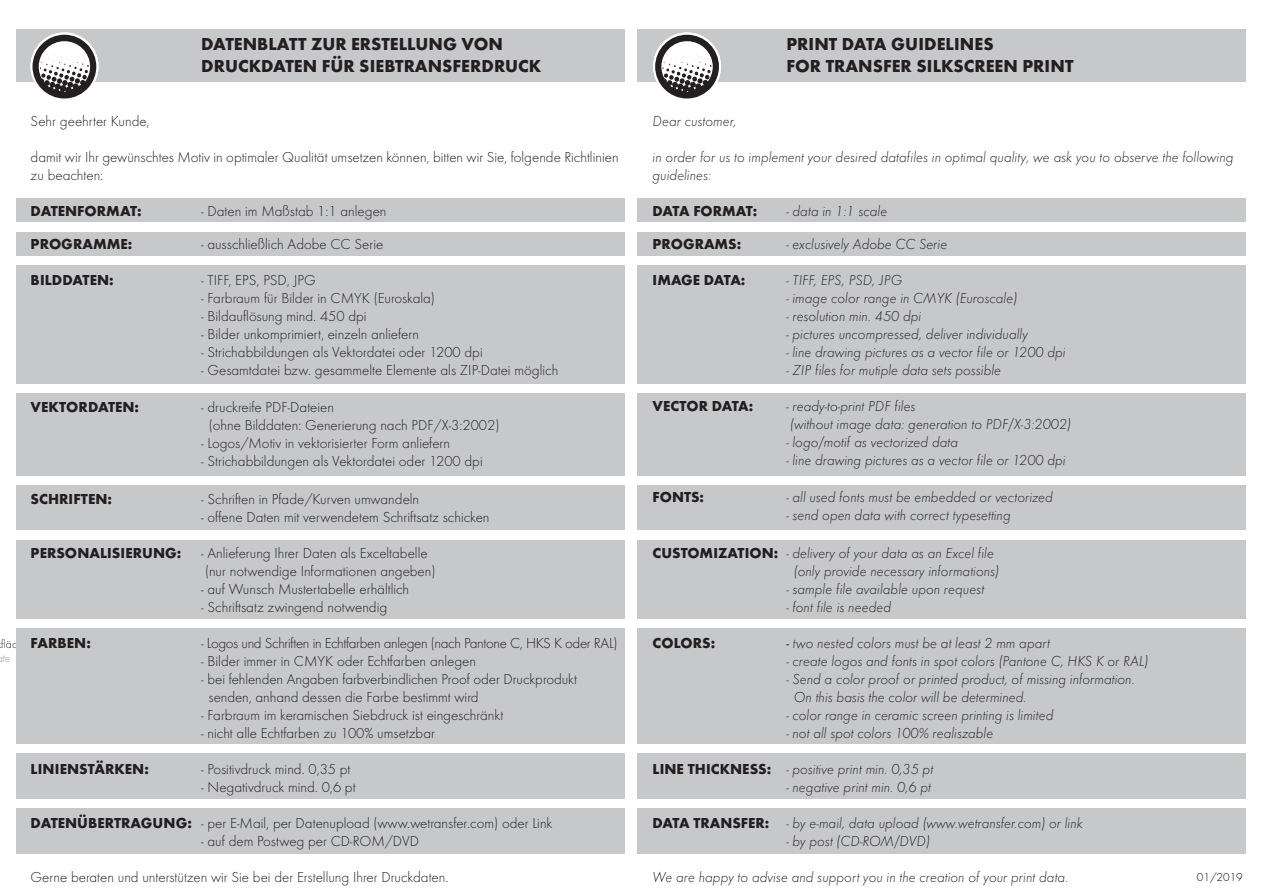
<style>
.page{position:relative;width:1263px;height:893px;background:#fff}
.page>*{position:absolute;margin:0;border:0;box-sizing:border-box;transform-origin:0 0}
.t1{font:700 18px/21.6px "Function";color:#231f20}
.t2{font:300 15px/18px "Function";color:#231f20}
.t3{font:italic 300 15px/18px "Function";color:#231f20}
.t4{font:700 15px "Function";color:#231f20}
.t5{font:300 15px "Function";letter-spacing:-.02em;color:#231f20}
.t6{font:700 15px "Function";letter-spacing:-.025em;color:#231f20}
.t7{font:italic 300 12px/14.4px "Function";color:#231f20}
.t8{font:300 12px "Function";color:#000}
.s1{font-weight:700}
.s2{font-weight:700;font-style:normal}
.s3{font-weight:400;font-style:normal}
.s4{font-style:normal}
.s5{color:#939598}
</style>
<div class="page">
<div style="left:17px;top:29px;width:608px;height:53px;background:#c7c8ca"></div>
<div style="left:638px;top:29px;width:608px;height:53px;background:#c7c8ca"></div>
<div style="left:17px;top:199px;width:608px;height:23px;background:#c7c8ca"></div>
<div style="left:17px;top:232px;width:608px;height:23px;background:#c7c8ca"></div>
<div style="left:17px;top:394px;width:608px;height:82px;background:#c7c8ca"></div>
<div style="left:17px;top:486px;width:608px;height:44px;background:#c7c8ca"></div>
<div style="left:17px;top:629px;width:608px;height:115px;background:#c7c8ca"></div>
<div style="left:17px;top:265px;width:608px;height:119px;background:#c7c8ca"></div>
<div style="left:17px;top:540px;width:608px;height:79px;background:#c7c8ca"></div>
<div style="left:17px;top:753px;width:608px;height:46px;background:#c7c8ca"></div>
<div style="left:17px;top:808px;width:608px;height:45px;background:#c7c8ca"></div>
<div style="left:638px;top:199px;width:608px;height:23px;background:#c7c8ca"></div>
<div style="left:638px;top:232px;width:608px;height:23px;background:#c7c8ca"></div>
<div style="left:638px;top:394px;width:608px;height:82px;background:#c7c8ca"></div>
<div style="left:638px;top:486px;width:608px;height:44px;background:#c7c8ca"></div>
<div style="left:638px;top:629px;width:608px;height:115px;background:#c7c8ca"></div>
<div style="left:638px;top:265px;width:608px;height:119px;background:#c7c8ca"></div>
<div style="left:638px;top:540px;width:608px;height:79px;background:#c7c8ca"></div>
<div style="left:638px;top:753px;width:608px;height:46px;background:#c7c8ca"></div>
<div style="left:638px;top:808px;width:608px;height:45px;background:#c7c8ca"></div>
<svg style="left:30px;top:32px;width:69px;height:69px"></svg>
<svg style="left:33px;top:35px;width:63px;height:64px"></svg>
<svg style="left:653px;top:32px;width:68px;height:69px"></svg>
<svg style="left:655px;top:35px;width:64px;height:64px"></svg>
<p class="t1" style="left:201px;top:33px;width:342px">DATENBLATT ZUR ERSTELLUNG VON<br>DRUCKDATEN FÜR SIEBTRANSFERDRUCK</p>
<p class="t1" style="left:786px;top:33px;width:289px">PRINT DATA GUIDELINES<br>FOR TRANSFER SILKSCREEN PRINT</p>
<p class="t2" style="left:31px;top:112px;width:120px">Sehr geehrter Kunde,</p>
<p class="t2" style="left:31px;top:148px;width:589px">damit wir Ihr gewünschtes Motiv in optimaler Qualität umsetzen können, bitten wir Sie, folgende Richtlinien zu beachten:</p>
<p class="t4" style="left:31px;top:202px;width:113px">DATENFORMAT:</p>
<p class="t2" style="left:201px;top:202px;width:187px">- Daten im Maßstab 1:1 anlegen</p>
<p class="t4" style="left:31px;top:235px;width:103px">PROGRAMME:</p>
<p class="t2" style="left:201px;top:235px;width:184px">- ausschließlich Adobe CC Serie</p>
<p class="t4" style="left:31px;top:271px;width:84px">BILDDATEN:</p>
<p class="t2" style="left:201px;top:271px;width:116px">- TIFF, EPS, PSD, JPG</p>
<p class="t2" style="left:201px;top:289px;width:235px">- Farbraum für Bilder in CMYK (Euroskala)</p>
<p class="t2" style="left:201px;top:307px;width:167px">- Bildauflösung mind. 450 dpi</p>
<p class="t2" style="left:201px;top:325px;width:219px">- Bilder unkomprimiert, einzeln anliefern</p>
<p class="t2" style="left:201px;top:343px;width:283px">- Strichabbildungen als Vektordatei oder 1200 dpi</p>
<p class="t2" style="left:201px;top:361px;width:359px">- Gesamtdatei bzw. gesammelte Elemente als ZIP-Datei möglich</p>
<p class="t4" style="left:31px;top:398px;width:110px">VEKTORDATEN:</p>
<p class="t2" style="left:209px;top:399px;width:292px;text-indent:-7px">- druckreife PDF-Dateien<br>(ohne Bilddaten: Generierung nach PDF/X-3:2002)</p>
<p class="t2" style="left:201px;top:435px;width:250px">- Logos/Motiv in vektorisierter Form anliefern</p>
<p class="t2" style="left:201px;top:453px;width:283px">- Strichabbildungen als Vektordatei oder 1200 dpi</p>
<p class="t4" style="left:31px;top:490px;width:83px">SCHRIFTEN:</p>
<p class="t2" style="left:201px;top:490px;width:219px">- Schriften in Pfade/Kurven umwandeln</p>
<p class="t2" style="left:201px;top:508px;width:290px">- offene Daten mit verwendetem Schriftsatz schicken</p>
<p class="t4" style="left:31px;top:544px;width:152px">PERSONALISIERUNG:</p>
<p class="t2" style="left:201px;top:544px;width:236px">- Anlieferung Ihrer Daten als Exceltabelle (nur notwendige Informationen angeben)</p>
<p class="t2" style="left:201px;top:580px;width:209px">- auf Wunsch Mustertabelle erhältlich</p>
<p class="t2" style="left:201px;top:598px;width:187px">- Schriftsatz zwingend notwendig</p>
<p class="t4" style="left:31px;top:634px;width:62px">FARBEN:</p>
<p class="t5" style="left:201px;top:635px;width:418px">- Logos und Schriften in Echtfarben anlegen (nach Pantone C, HKS K oder RAL)</p>
<p class="t2" style="left:201px;top:652px;width:276px">- Bilder immer in CMYK oder Echtfarben anlegen</p>
<p class="t2" style="left:209px;top:670px;width:370px;text-indent:-7px">- bei fehlenden Angaben farbverbindlichen Proof oder Druckprodukt senden, anhand dessen die Farbe bestimmt wird</p>
<p class="t2" style="left:201px;top:706px;width:303px">- Farbraum im keramischen Siebdruck ist eingeschränkt</p>
<p class="t2" style="left:201px;top:724px;width:235px">- nicht alle Echtfarben zu 100% umsetzbar</p>
<p class="t4" style="left:31px;top:760px;width:120px">LINIENSTÄRKEN:</p>
<p class="t2" style="left:201px;top:760px;width:151px">- Positivdruck mind. 0,35 pt</p>
<p class="t2" style="left:201px;top:778px;width:156px">- Negativdruck mind. 0,6 pt</p>
<p class="t2" style="left:31px;top:814px;width:523px"><span class="s1">DATENÜBERTRAGUNG:</span> - per E-Mail, per Datenupload (www.wetransfer.com) oder Link</p>
<p class="t2" style="left:201px;top:832px;width:219px">- auf dem Postweg per CD-ROM/DVD</p>
<p class="t2" style="left:31px;top:868px;width:419px">Gerne beraten und unterstützen wir Sie bei der Erstellung Ihrer Druckdaten.</p>
<p class="t8" style="left:1197px;top:871px;width:47px">01/2019</p>
<p class="t3" style="left:653px;top:112px;width:85px">Dear customer,</p>
<p class="t3" style="left:653px;top:148px;width:582px">in order for us to implement your desired datafiles in optimal quality, we ask you to observe the following guidelines:</p>
<p class="t4" style="left:653px;top:202px;width:106px">DATA FORMAT:</p>
<p class="t3" style="left:786px;top:202px;width:103px">- data in 1:1 scale</p>
<p class="t4" style="left:653px;top:235px;width:90px">PROGRAMS:</p>
<p class="t3" style="left:786px;top:235px;width:163px">- exclusively Adobe CC Serie</p>
<p class="t6" style="left:653px;top:271px;width:94px">IMAGE DATA:</p>
<p class="t3" style="left:786px;top:271px;width:118px">- TIFF, EPS, PSD, JPG</p>
<p class="t3" style="left:786px;top:289px;width:232px">- image color range in CMYK (Euroscale)</p>
<p class="t3" style="left:786px;top:307px;width:136px">- resolution min. 450 dpi</p>
<p class="t3" style="left:786px;top:325px;width:243px">- pictures uncompressed, deliver individually</p>
<p class="t3" style="left:786px;top:343px;width:281px">- line drawing pictures as a vector file or 1200 dpi</p>
<p class="t3" style="left:786px;top:361px;width:216px">- ZIP files for mutiple data sets possible</p>
<p class="t4" style="left:653px;top:397px;width:102px">VECTOR DATA:</p>
<p class="t3" style="left:786px;top:397px;width:286px">- ready-to-print PDF files<br>(without image data: generation to PDF/X-3:2002)</p>
<p class="t3" style="left:786px;top:433px;width:173px">- logo/motif as vectorized data</p>
<p class="t3" style="left:786px;top:451px;width:281px">- line drawing pictures as a vector file or 1200 dpi</p>
<p class="t4" style="left:653px;top:488px;width:53px">FONTS:</p>
<p class="t3" style="left:786px;top:489px;width:268px">- all used fonts must be embedded or vectorized</p>
<p class="t3" style="left:786px;top:507px;width:226px">- send open data with correct typesetting</p>
<p class="t3" style="left:794px;top:544px;width:207px;text-indent:-141px"><span class="s2">CUSTOMIZATION:</span> - delivery of your data as an Excel file (only provide necessary informations)</p>
<p class="t3" style="left:786px;top:580px;width:199px">- sample file available upon request</p>
<p class="t3" style="left:786px;top:598px;width:106px">- font file is needed</p>
<p class="t4" style="left:653px;top:634px;width:64px">COLORS:</p>
<p class="t3" style="left:786px;top:634px;width:265px"><span class="s3">-</span> two nested colors must be at least 2 mm apart</p>
<p class="t3" style="left:786px;top:652px;width:364px">- create logos and fonts in spot colors (Pantone C, HKS K or RAL)</p>
<p class="t3" style="left:794px;top:670px;width:343px;text-indent:-7px">- Send a color proof or printed product, of missing information.<br>On this basis the color will be determined.</p>
<p class="t3" style="left:786px;top:706px;width:269px">- color range in ceramic screen printing is limited</p>
<p class="t3" style="left:786px;top:724px;width:209px">- not all spot colors 100% realiszable</p>
<p class="t3" style="left:653px;top:760px;width:282px"><span class="s2">LINE THICKNESS:</span> - positive print min. 0,35 pt</p>
<p class="t3" style="left:786px;top:778px;width:146px">- negative print min. 0,6 pt</p>
<p class="t3" style="left:653px;top:814px;width:432px"><span class="s2">DATA TRANSFER:</span> - by e-mail, data upload (www.wetransfer.com) or link</p>
<p class="t3" style="left:786px;top:832px;width:145px">- by post (CD-ROM/DVD)</p>
<p class="t3" style="left:653px;top:868px;width:417px">We are happy to advise and support you in the creation of your print data.</p>
<p class="t7" style="left:1px;top:637px;width:79px"><span class="s4">fläche/</span>print area <span class="s5">te</span></p>
</div>
